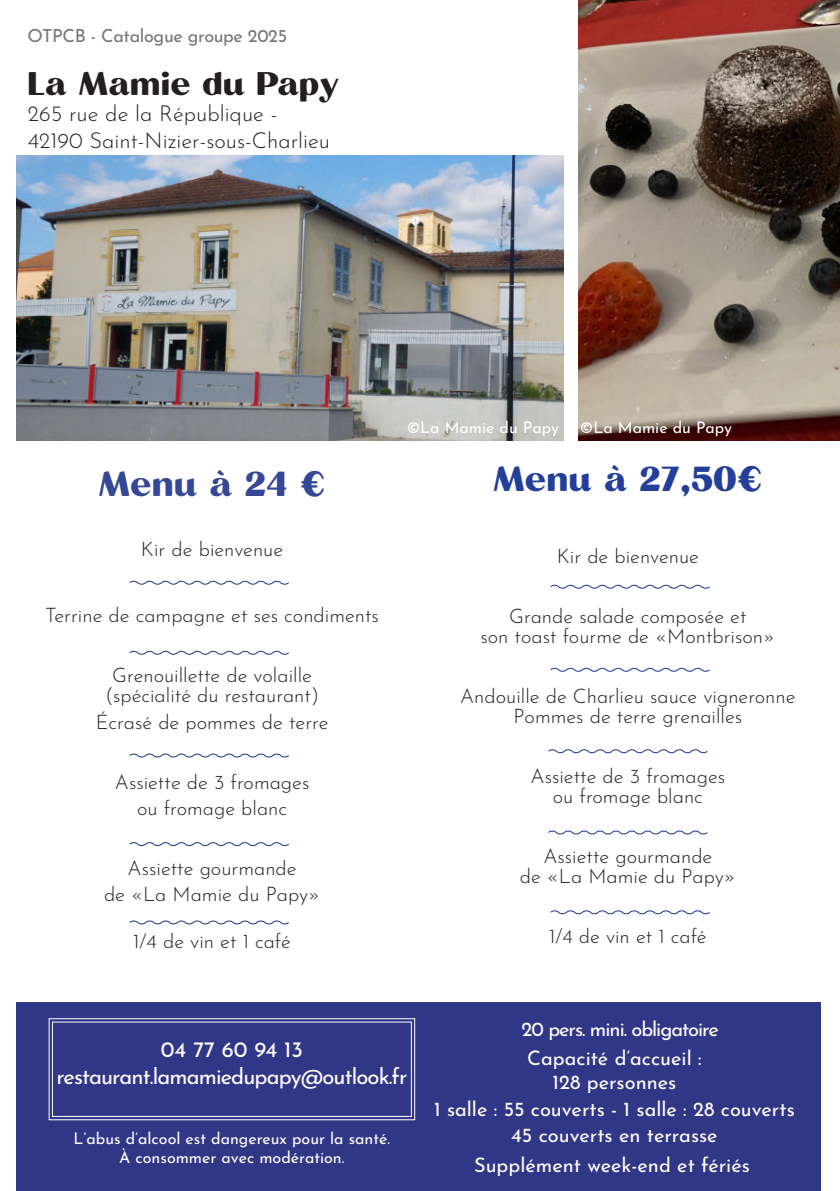
<style>
.page{position:relative;width:840px;height:1191px;background:#fff}
.page>*{position:absolute;margin:0;border:0;box-sizing:border-box;transform-origin:0 0}
.t1{font:34px "Milgran";color:#223f99}
.t2{font:34px "Milgran";letter-spacing:.005em;color:#354895}
.t3{font:32px "Milgran";color:#231f20}
.t4{font:300 22px/26.4px "Josefin Sans";color:#231f20}
.t5{font:22px/26.4px "Josefin Sans";letter-spacing:-.04em;color:#fff;text-align:center}
.t6{font:300 20px/20px "Josefin Sans";color:#231f20;text-align:center}
.t7{font:20px/24px "Josefin Sans";color:#fff;text-align:center}
.t8{font:20px "Josefin Sans";letter-spacing:-.05em;color:#fff}
.t9{font:18px "Josefin Sans";letter-spacing:-.02em;color:#757679}
.t10{font:16px/19.2px "Josefin Sans";color:#fff;text-align:center}
</style>
<div class="page">
<img style="left:17px;top:155px;width:546px;height:285px">
<img style="left:578px;top:0;width:261px;height:440px">
<div style="left:17px;top:1002px;width:803px;height:189px;background:#303787"></div>
<svg style="left:48px;top:1018px;width:367px;height:102px"></svg>
<svg style="left:129px;top:580px;width:160px;height:5px"></svg>
<svg style="left:129px;top:650px;width:160px;height:5px"></svg>
<svg style="left:129px;top:753px;width:160px;height:5px"></svg>
<svg style="left:129px;top:842px;width:160px;height:5px"></svg>
<svg style="left:129px;top:920px;width:160px;height:5px"></svg>
<svg style="left:550px;top:584px;width:160px;height:5px"></svg>
<svg style="left:550px;top:667px;width:160px;height:5px"></svg>
<svg style="left:548px;top:749px;width:160px;height:5px"></svg>
<svg style="left:548px;top:830px;width:160px;height:5px"></svg>
<svg style="left:550px;top:910px;width:160px;height:5px"></svg>
<p class="t9" style="left:28px;top:23px;width:261px">OTPCB - Catalogue groupe 2025</p>
<h2 class="t3" style="left:28px;top:65px;width:313px">La Mamie du Papy</h2>
<p class="t4" style="left:28px;top:98px;width:303px">265 rue de la République -<br>42190 Saint-Nizier-sous-Charlieu</p>
<h1 class="t2" style="left:98px;top:463px;width:228px">Menu à 24 €</h1>
<p class="t6" style="left:141px;top:540px;width:144px">Kir de bienvenue</p>
<p class="t6" style="left:45px;top:606px;width:335px">Terrine de campagne et ses condiments</p>
<p class="t6" style="left:105px;top:666px;width:215px">Grenouillette de volaille (spécialité du restaurant)</p>
<p class="t6" style="left:96px;top:713px;width:234px">Écrasé de pommes de terre</p>
<p class="t6" style="left:115px;top:766px;width:196px;line-height:26.4px">Assiette de 3 fromages ou fromage blanc</p>
<p class="t6" style="left:104px;top:856px;width:217px;line-height:26.4px">Assiette gourmande<br>de «La Mamie du Papy»</p>
<p class="t6" style="left:133px;top:929px;width:159px">1/4 de vin et 1 café</p>
<p class="t10" style="left:406px;top:416px;width:154px">©La Mamie du Papy</p>
<p class="t10" style="left:579px;top:416px;width:154px">©La Mamie du Papy</p>
<h1 class="t1" style="left:493px;top:459px;width:271px">Menu à 27,50€</h1>
<p class="t6" style="left:556px;top:547px;width:144px">Kir de bienvenue</p>
<p class="t6" style="left:480px;top:607px;width:296px">Grande salade composée et<br>son toast fourme de «Montbrison»</p>
<p class="t6" style="left:460px;top:687px;width:337px">Andouille de Charlieu sauce vigneronne<br>Pommes de terre grenailles</p>
<p class="t6" style="left:530px;top:764px;width:196px">Assiette de 3 fromages ou fromage blanc</p>
<p class="t6" style="left:519px;top:847px;width:217px">Assiette gourmande<br>de «La Mamie du Papy»</p>
<p class="t6" style="left:548px;top:924px;width:159px">1/4 de vin et 1 café</p>
<p class="t8" style="left:521px;top:1014px;width:199px">20 pers. mini. obligatoire</p>
<p class="t5" style="left:56px;top:1034px;width:352px">04 77 60 94 13 restaurant.lamamiedupapy@outlook.fr</p>
<p class="t7" style="left:527px;top:1044px;width:176px">Capacité d’accueil :<br>128 personnes</p>
<p class="t10" style="left:73px;top:1127px;width:318px">L’abus d’alcool est dangereux pour la santé.<br>À consommer avec modération.</p>
<p class="t7" style="left:434px;top:1093px;width:362px;line-height:26.4px">1 salle : 55 couverts - 1 salle : 28 couverts<br>45 couverts en terrasse</p>
<p class="t7" style="left:474px;top:1151px;width:277px">Supplément week-end et fériés</p>
</div>
